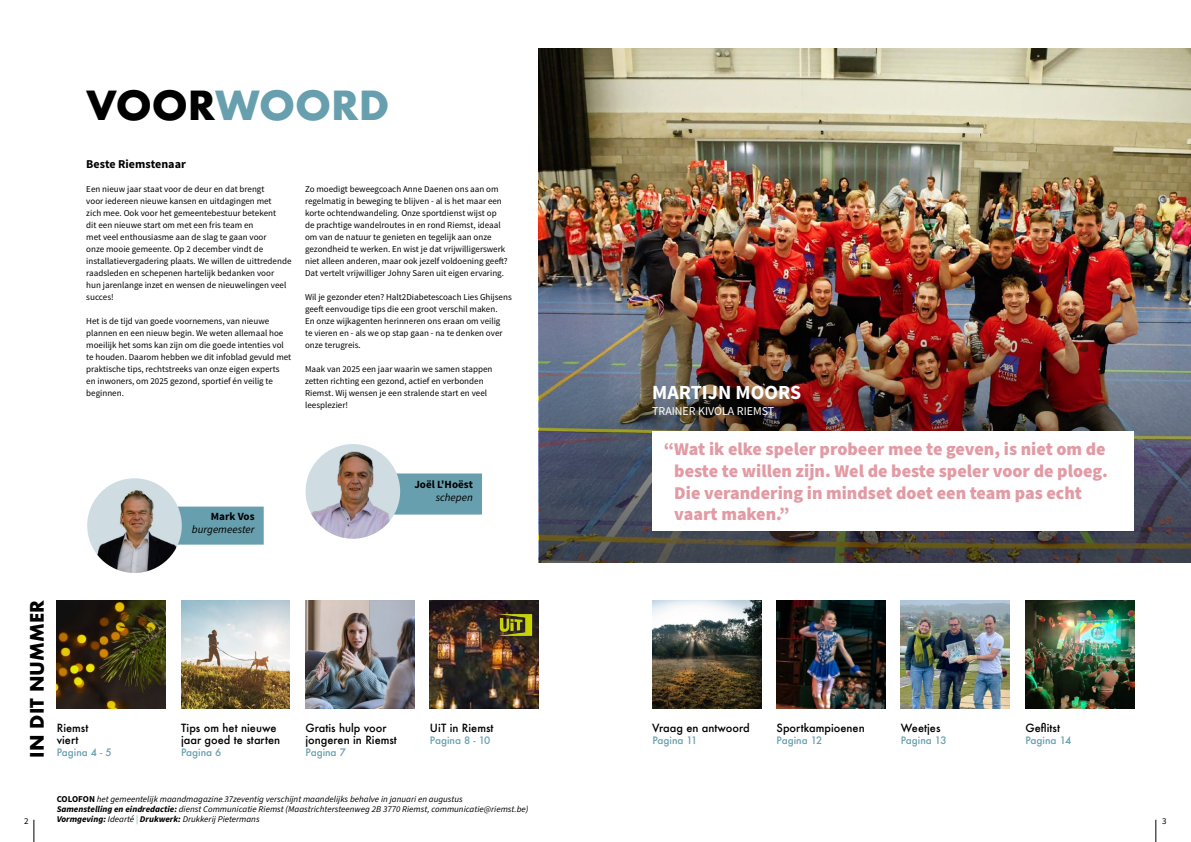
<style>
.page{position:relative;width:1191px;height:842px;background:#fff}
.page>*{position:absolute;margin:0;border:0;box-sizing:border-box;transform-origin:0 0}
.t1{font:700 39px "Futura";color:#679fae}
.t2{font:700 20px "Source Sans Pro";color:#fff}
.t3{font:700 18.1px "Futura";color:#000}
.t4{font:900 18px/21.6px "Source Sans Pro";color:#e29ba5}
.t5{font:12px "Source Sans Pro";color:#fff}
.t6{font:700 12px "Source Sans Pro";color:#000}
.t7{font:500 11px/12px "Futura";color:#000}
.t8{font:italic 11px "Source Sans Pro";color:#000}
.t9{font:700 11px "Source Sans Pro";color:#000}
.t10{font:500 10px "Futura";color:#679fae}
.t11{font:9px/12px "Source Sans Pro";color:#000}
.t12{font:italic 8.8px/10px "Source Sans Pro";color:#000}
.s1{color:#000}
.s2{font-weight:700;font-style:normal;font-size:9px}
.s3{font-weight:700}
.s4{color:#679fae}
</style>
<div class="page">
<img style="left:539px;top:48px;width:652px;height:216px">
<img style="left:539px;top:264px;width:652px;height:299px">
<img style="left:57px;top:600px;width:108px;height:109px">
<img style="left:181px;top:600px;width:109px;height:109px">
<div style="left:652px;top:431px;width:482px;height:100px;background:#fff"></div>
<img style="left:900px;top:600px;width:109px;height:108px">
<img style="left:430px;top:600px;width:109px;height:108px">
<img style="left:652px;top:600px;width:109px;height:109px">
<img style="left:305px;top:600px;width:109px;height:108px">
<img style="left:776px;top:600px;width:109px;height:109px">
<img style="left:1025px;top:600px;width:109px;height:108px">
<img style="left:496px;top:610px;width:38px;height:28px">
<div style="left:93px;top:507px;width:171px;height:38px;background:#679fae;border:4px solid #679fae"></div>
<img style="left:87px;top:478px;width:95px;height:95px;border-radius:47px">
<div style="left:334px;top:473px;width:148px;height:42px;background:#679fae;border:4px solid #679fae"></div>
<img style="left:305px;top:444px;width:95px;height:95px;border-radius:47px">
<svg style="left:34px;top:820px;width:1px;height:22px"></svg>
<svg style="left:1155px;top:820px;width:1px;height:22px"></svg>
<h1 class="t1" style="left:86px;top:77px;width:305px"><span class="s1">VOOR</span>WOORD</h1>
<h3 class="t6" style="left:86px;top:156px;width:101px">Beste Riemstenaar</h3>
<p class="t11" style="left:86px;top:183px;width:207px">Een nieuw jaar staat voor de deur en dat brengt<br>voor iedereen nieuwe kansen en uitdagingen met<br>zich mee. Ook voor het gemeentebestuur betekent<br>dit een nieuwe start om met een fris team en<br>met veel enthousiasme aan de slag te gaan voor<br>onze mooie gemeente. Op 2 december vindt de installatievergadering plaats. We willen de uittredende raadsleden en schepenen hartelijk bedanken voor<br>hun jarenlange inzet en wensen de nieuwelingen veel succes!</p>
<p class="t11" style="left:86px;top:315px;width:206px">Het is de tijd van goede voornemens, van nieuwe plannen en een nieuw begin. We weten allemaal hoe moeilijk het soms kan zijn om die goede intenties vol te houden. Daarom hebben we dit infoblad gevuld met praktische tips, rechtstreeks van onze eigen experts<br>en inwoners, om 2025 gezond, sportief én veilig te beginnen.</p>
<p class="t11" style="left:305px;top:183px;width:204px">Zo moedigt beweegcoach Anne Daenen ons aan om regelmatig in beweging te blijven - al is het maar een korte ochtendwandeling. Onze sportdienst wijst op de prachtige wandelroutes in en rond Riemst, ideaal om van de natuur te genieten en tegelijk aan onze gezondheid te werken. En wist je dat vrijwilligerswerk niet alleen anderen, maar ook jezelf voldoening geeft?<br>Dat vertelt vrijwilliger Johny Saren uit eigen ervaring.</p>
<p class="t11" style="left:305px;top:291px;width:208px">Wil je gezonder eten? Halt2Diabetescoach Lies Ghijsens geeft eenvoudige tips die een groot verschil maken.<br>En onze wijkagenten herinneren ons eraan om veilig<br>te vieren en - als we op stap gaan - na te denken over onze terugreis.</p>
<p class="t11" style="left:305px;top:363px;width:189px">Maak van 2025 een jaar waarin we samen stappen zetten richting een gezond, actief en verbonden Riemst. Wij wensen je een stralende start en veel leesplezier!</p>
<p class="t9" style="left:211px;top:509px;width:45px">Mark Vos</p>
<p class="t8" style="left:192px;top:522px;width:64px">burgemeester</p>
<p class="t9" style="left:414px;top:477px;width:60px">Joël L'Hoëst</p>
<p class="t8" style="left:436px;top:490px;width:39px">schepen</p>
<h2 class="t2" style="left:652px;top:380px;width:150px">MARTIJN MOORS</h2>
<h3 class="t5" style="left:652px;top:404px;width:123px">TRAINER KIVOLA RIEMST</h3>
<h3 class="t4" style="left:674px;top:439px;width:435px;text-indent:-10px">“Wat ik elke speler probeer mee te geven, is niet om de beste te willen zijn. Wel de beste speler voor de ploeg.<br>Die verandering in mindset doet een team pas echt vaart maken.”</h3>
<h3 class="t3" style="left:24px;top:758px;width:159px;rotate:-90deg">IN DIT NUMMER</h3>
<p class="t7" style="left:181px;top:722px;width:101px">Tips om het nieuwe jaar goed te starten</p>
<p class="t7" style="left:430px;top:722px;width:65px">UiT in Riemst</p>
<p class="t7" style="left:776px;top:722px;width:90px">Sportkampioenen</p>
<p class="t7" style="left:305px;top:722px;width:93px">Gratis hulp voor jongeren in Riemst</p>
<p class="t7" style="left:652px;top:722px;width:99px">Vraag en antwoord</p>
<p class="t10" style="left:652px;top:733px;width:47px">Pagina 11</p>
<p class="t7" style="left:901px;top:722px;width:41px">Weetjes</p>
<p class="t7" style="left:57px;top:722px;width:33px">Riemst viert</p>
<p class="t10" style="left:57px;top:745px;width:56px">Pagina 4 - 5</p>
<p class="t10" style="left:181px;top:745px;width:42px">Pagina 6</p>
<p class="t10" style="left:430px;top:733px;width:62px">Pagina 8 - 10</p>
<p class="t10" style="left:776px;top:733px;width:47px">Pagina 12</p>
<p class="t10" style="left:900px;top:733px;width:47px">Pagina 13</p>
<p class="t10" style="left:305px;top:745px;width:42px">Pagina 7</p>
<p class="t7" style="left:1025px;top:722px;width:36px">Geflitst</p>
<p class="t10" style="left:1025px;top:733px;width:47px">Pagina 14</p>
<p class="t12" style="left:57px;top:794px;width:473px"><span class="s2">COLOFON</span> het gemeentelijk maandmagazine 37zeventig verschijnt maandelijks behalve in januari en augustus<br><span class="s3">Samenstelling en eindredactie:</span> dienst Communicatie Riemst (Maastrichtersteenweg 2B 3770 Riemst, communicatie@riemst.be)<br><span class="s3">Vormgeving:</span> Idearté <span class="s4">|</span> <span class="s3">Drukwerk:</span> Drukkerij Pietermans</p>
<p class="t11" style="left:24px;top:815px;width:6px">2</p>
<p class="t11" style="left:1162px;top:815px;width:6px">3</p>
</div>
